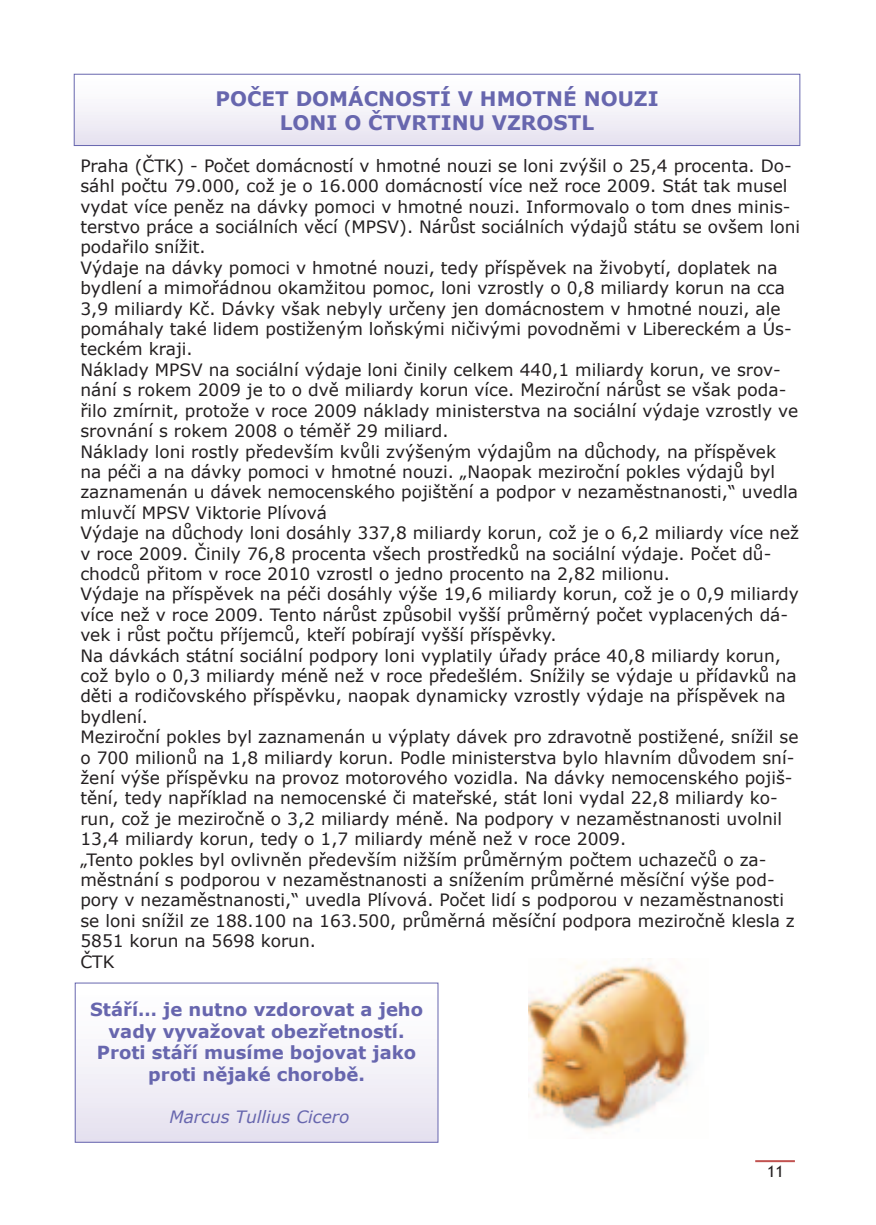
<style>
.page{position:relative;width:876px;height:1225px;background:#fff}
.page>*{position:absolute;margin:0;border:0;box-sizing:border-box;transform-origin:0 0}
.t1{font:700 20px/24px "Verdana";color:#6766ae;text-align:center}
.t2{font:700 18px/21.6px "Verdana";color:#6766ae;text-align:center}
.t3{font:17px/20.4px "Verdana";color:#231f20}
.t4{font:italic 17px "Verdana";color:#6766ae}
.t5{font:16px "Trebuchet MS";color:#231f20}
</style>
<div class="page">
<hr style="left:755px;top:1160px;width:40px;height:2px;background:#c15250">
<div style="left:74px;top:74px;width:726px;height:71px;background:linear-gradient(to bottom,#fff,#e7e3f0)"></div>
<div style="left:74px;top:74px;width:726px;height:72px;border:1px solid #6766ae"></div>
<div style="left:75px;top:983px;width:363px;height:159px;background:linear-gradient(to bottom,#fff,#e6e2f0)"></div>
<img style="left:529px;top:959px;width:161px;height:175px">
<p class="t1" style="left:215px;top:86px;width:445px">POČET DOMÁCNOSTÍ V HMOTNÉ NOUZI<br>LONI O ČTVRTINU VZROSTL</p>
<p class="t3" style="left:80px;top:155px;width:721px">Praha (ČTK) - Počet domácností v hmotné nouzi se loni zvýšil o 25,4 procenta. Do&shy;sáhl počtu 79.000, což je o 16.000 domácností více než roce 2009. Stát tak musel vydat více peněz na dávky pomoci v hmotné nouzi. Informovalo o tom dnes minis&shy;terstvo práce a sociálních věcí (MPSV). Nárůst sociálních výdajů státu se ovšem loni podařilo snížit.<br>Výdaje na dávky pomoci v hmotné nouzi, tedy příspěvek na živobytí, doplatek na bydlení a mimořádnou okamžitou pomoc, loni vzrostly o 0,8 miliardy korun na cca 3,9 miliardy Kč. Dávky však nebyly určeny jen domácnostem v hmotné nouzi, ale pomáhaly také lidem postiženým loňskými ničivými povodněmi v Libereckém a Ús&shy;teckém kraji.<br>Náklady MPSV na sociální výdaje loni činily celkem 440,1 miliardy korun, ve srov&shy;nání s rokem 2009 je to o dvě miliardy korun více. Meziroční nárůst se však poda&shy;řilo zmírnit, protože v roce 2009 náklady ministerstva na sociální výdaje vzrostly ve srovnání s rokem 2008 o téměř 29 miliard.<br>Náklady loni rostly především kvůli zvýšeným výdajům na důchody, na příspěvek na péči a na dávky pomoci v hmotné nouzi. „Naopak meziroční pokles výdajů byl zaznamenán u dávek nemocenského pojištění a podpor v nezaměstnanosti,“ uvedla mluvčí MPSV Viktorie Plívová<br>Výdaje na důchody loni dosáhly 337,8 miliardy korun, což je o 6,2 miliardy více než v roce 2009. Činily 76,8 procenta všech prostředků na sociální výdaje. Počet dů&shy;chodců přitom v roce 2010 vzrostl o jedno procento na 2,82 milionu.<br>Výdaje na příspěvek na péči dosáhly výše 19,6 miliardy korun, což je o 0,9 miliardy více než v roce 2009. Tento nárůst způsobil vyšší průměrný počet vyplacených dá&shy;vek i růst počtu příjemců, kteří pobírají vyšší příspěvky.<br>Na dávkách státní sociální podpory loni vyplatily úřady práce 40,8 miliardy korun, což bylo o 0,3 miliardy méně než v roce předešlém. Snížily se výdaje u přídavků na děti a rodičovského příspěvku, naopak dynamicky vzrostly výdaje na příspěvek na bydlení.<br>Meziroční pokles byl zaznamenán u výplaty dávek pro zdravotně postižené, snížil se o 700 milionů na 1,8 miliardy korun. Podle ministerstva bylo hlavním důvodem sní&shy;žení výše příspěvku na provoz motorového vozidla. Na dávky nemocenského pojiš&shy;tění, tedy například na nemocenské či mateřské, stát loni vydal 22,8 miliardy ko&shy;run, což je meziročně o 3,2 miliardy méně. Na podpory v nezaměstnanosti uvolnil 13,4 miliardy korun, tedy o 1,7 miliardy méně než v roce 2009.<br>„Tento pokles byl ovlivněn především nižším průměrným počtem uchazečů o za&shy;městnání s podporou v nezaměstnanosti a snížením průměrné měsíční výše pod&shy;pory v nezaměstnanosti,“ uvedla Plívová. Počet lidí s podporou v nezaměstnanosti se loni snížil ze 188.100 na 163.500, průměrná měsíční podpora meziročně klesla z 5851 korun na 5698 korun.<br>ČTK</p>
<p class="t2" style="left:90px;top:998px;width:335px">Stáří… je nutno vzdorovat a jeho vady vyvažovat obezřetností.<br>Proti stáří musíme bojovat jako proti nějaké chorobě.</p>
<p class="t4" style="left:169px;top:1105px;width:182px">Marcus Tullius Cicero</p>
<p class="t5" style="left:767px;top:1162px;width:18px">11</p>
</div>
